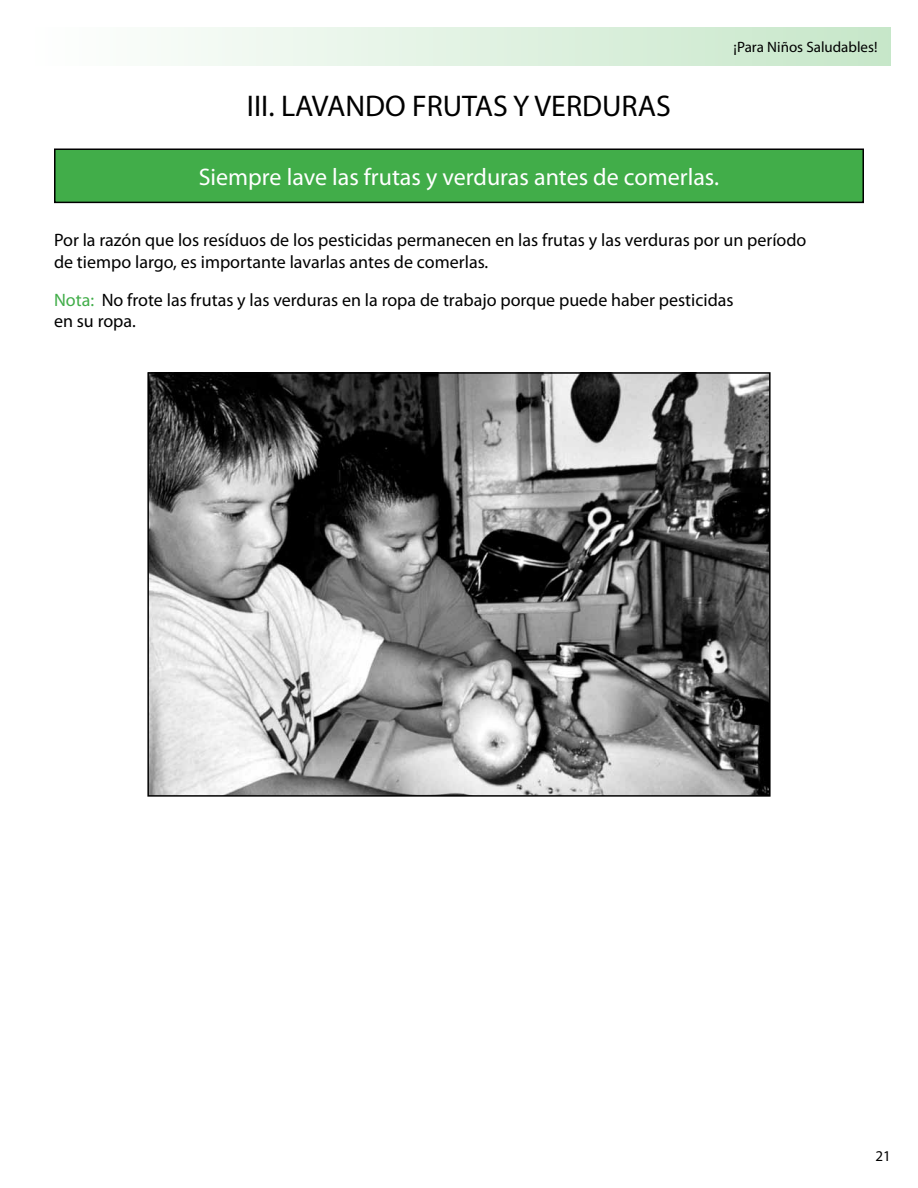
<style>
.page{position:relative;width:918px;height:1188px;background:#fff}
.page>*{position:absolute;margin:0;border:0;box-sizing:border-box;transform-origin:0 0}
.t1{font:30px "Myriad Pro";color:#000}
.t2{font:24px "Myriad Pro";color:#fff}
.t3{font:18px/21.6px "Myriad Pro";color:#000}
.t4{font:15px "Myriad Pro";color:#000}
.s1{color:#41ad49}
</style>
<div class="page">
<div style="left:27px;top:27px;width:864px;height:38px;background:linear-gradient(to right,#fff,#c6e7c9)"></div>
<div style="left:55px;top:149px;width:808px;height:53px;background:#41ad49"></div>
<div style="left:54px;top:148px;width:810px;height:55px;border:2px solid #000"></div>
<img style="left:150px;top:375px;width:618px;height:419px">
<div style="left:147px;top:372px;width:624px;height:425px;border:2px solid #000"></div>
<h2 class="t1" style="left:247px;top:87px;width:426px">III. LAVANDO FRUTAS Y VERDURAS</h2>
<p class="t4" style="left:734px;top:38px;width:145px">¡Para Niños Saludables!</p>
<p class="t2" style="left:199px;top:162px;width:522px">Siempre lave las frutas y verduras antes de comerlas.</p>
<p class="t3" style="left:54px;top:229px;width:754px">Por la razón que los resíduos de los pesticidas permanecen en las frutas y las verduras por un período de tiempo largo, es importante lavarlas antes de comerlas.</p>
<p class="t3" style="left:54px;top:289px;width:681px"><span class="s1">Nota:</span> No frote las frutas y las verduras en la ropa de trabajo porque puede haber pesticidas en su ropa.</p>
<p class="t4" style="left:876px;top:1147px;width:17px">21</p>
</div>
